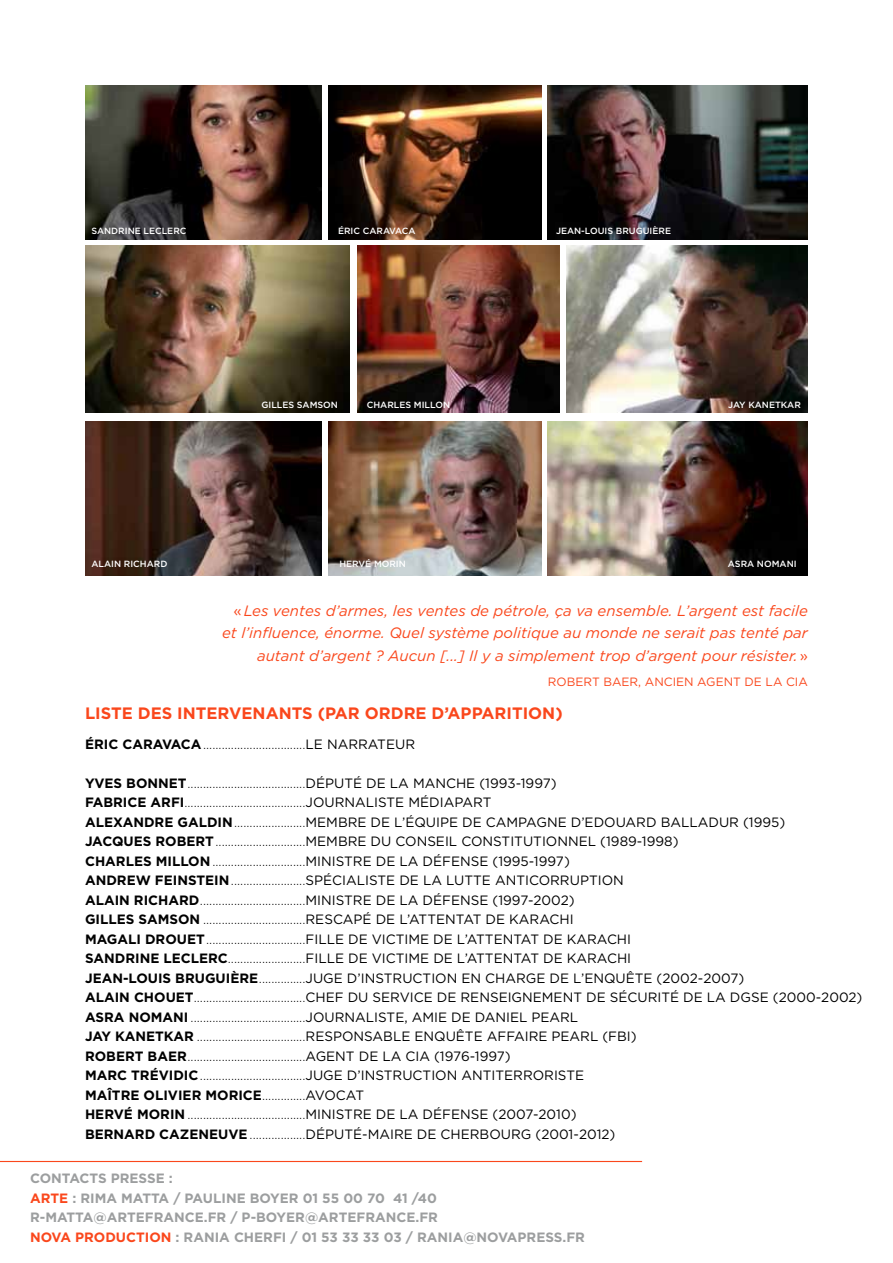
<style>
.page{position:relative;width:893px;height:1263px;background:#fff}
.page>*{position:absolute;margin:0;border:0;box-sizing:border-box;transform-origin:0 0}
.t1{font:700 16.5px "Gotham";color:#fa471c}
.t2{font:italic 15px/22.5px "Gotham";color:#fa471c;text-align:right}
.t3{font:13.5px/19.5px "Gotham";color:#000}
.t4{font:700 13.5px/19.5px "Gotham";color:#9c9e9f;text-align:justify}
.t5{font:300 13.5px "Gotham";color:#000}
.t6{font:700 13.5px "Gotham";color:#fa471c}
.t7{font:12px "Gotham";color:#fa471c}
.t8{font:500 9px "Gotham";color:#fff}
.s1{font-style:normal}
.s2{font-weight:700}
.s3{font-weight:400}
.s4{font-weight:300}
.s5{color:#fa471c}
</style>
<div class="page">
<img style="left:328px;top:85px;width:213px;height:154px">
<img style="left:328px;top:421px;width:213px;height:154px">
<img style="left:548px;top:85px;width:260px;height:154px">
<img style="left:548px;top:421px;width:260px;height:154px">
<img style="left:85px;top:85px;width:236px;height:154px">
<img style="left:85px;top:421px;width:236px;height:154px">
<img style="left:357px;top:245px;width:203px;height:168px">
<img style="left:85px;top:245px;width:265px;height:168px">
<img style="left:567px;top:245px;width:241px;height:168px">
<hr style="left:0;top:1161px;width:642px;height:1px;background:#fa471c">
<p class="t8" style="left:91px;top:225px;width:97px">SANDRINE LECLERC</p>
<p class="t8" style="left:338px;top:225px;width:79px">ÉRIC CARAVACA</p>
<p class="t8" style="left:556px;top:225px;width:117px">JEAN-LOUIS BRUGUIÈRE</p>
<p class="t8" style="left:261px;top:399px;width:78px">GILLES SAMSON</p>
<p class="t8" style="left:367px;top:399px;width:85px">CHARLES M ILLON</p>
<p class="t8" style="left:728px;top:399px;width:74px">JAY KANETKAR</p>
<p class="t8" style="left:91px;top:558px;width:77px">ALAIN RICHARD</p>
<p class="t8" style="left:339px;top:558px;width:68px">H ERVÉ MORIN</p>
<p class="t8" style="left:728px;top:558px;width:70px">ASRA NOMANI</p>
<p class="t2" style="left:222px;top:599px;width:587px"><span class="s1">«</span> Les ventes d’armes, les ventes de pétrole, ça va ensemble. L’argent est facile et l’influence, énorme. Quel système politique au monde ne serait pas tenté par autant d’argent ? Aucun [...] Il y a simplement trop d’argent pour résister. <span class="s1">»</span></p>
<p class="t7" style="left:548px;top:674px;width:247px">ROBERT BAER, ANCIEN AGENT DE LA CIA</p>
<p class="t1" style="left:85px;top:702px;width:479px">LISTE DES INTERVENANTS (PAR ORDRE D’APPARITION)</p>
<p class="t5" style="left:85px;top:736px;width:332px"><span class="s2">ÉRIC CARAVACA</span>.................................<span class="s3">LE NARRATEUR</span></p>
<p class="t3" style="left:85px;top:773px;width:779px"><span class="s2">YVES BONNET</span><span class="s4">......................................</span>DÉPUTÉ DE LA MANCHE (1993-1997)<br><span class="s2">FABRICE ARFI</span><span class="s4">.......................................</span>JOURNALISTE MÉDIAPART<br><span class="s2">ALEXANDRE GALDIN</span><span class="s4">.......................</span>M EMBRE DE L’ÉQUIPE DE CAMPAGNE D’EDOUARD BALLADUR (1995)<br><span class="s2">JACQUES ROBERT</span><span class="s4">.............................</span>M EMBRE DU CONSEIL CONSTITUTIONNEL (1989-1998)<br><span class="s2">CHARLES MILLON</span><span class="s4">..............................</span>M INISTRE DE LA DÉFENSE (1995-1997)<br><span class="s2">ANDREW FEINSTEIN</span><span class="s4">........................</span>SPÉCIALISTE DE LA LUTTE ANTICORRUPTION<br><span class="s2">ALAIN RICHARD</span><span class="s4">..................................</span>M INISTRE DE LA DÉFENSE (1997-2002)<br><span class="s2">GILLES SAMSON</span> <span class="s4">.................................</span>RESCAPÉ DE L’ATTENTAT DE KARACHI<br><span class="s2">MAGALI DROUET</span><span class="s4">................................</span>FILLE DE VICTIME DE L’ATTENTAT DE KARACHI<br><span class="s2">SANDRINE LECLERC</span><span class="s4">.........................</span>FILLE DE VICTIME DE L’ATTENTAT DE KARACHI<br><span class="s2">JEAN-LOUIS BRUGUIÈRE</span><span class="s4">...............</span>JUGE D’INSTRUCTION EN CHARGE DE L’ENQUÊTE (2002-2007)<br><span class="s2">ALAIN CHOUET</span><span class="s4">....................................</span>CHEF DU SERVICE DE RENSEIGNEMENT DE SÉCURITÉ DE LA DGSE (2000-2002)<br><span class="s2">ASRA NOMANI</span> <span class="s4">.....................................</span>JOURNALISTE, AMIE DE DANIEL PEARL<br><span class="s2">JAY KANETKAR</span> <span class="s4">...................................</span>RESPONSABLE ENQUÊTE AFFAIRE PEARL (FBI)<br><span class="s2">ROBERT BAER</span><span class="s4">......................................</span>AGENT DE LA CIA</p>
<p class="t3" style="left:85px;top:1046px;width:532px;text-indent:349px">(1976-1997)<br><span class="s2">MARC TRÉVIDIC</span><span class="s4">..................................</span>JUGE D’INSTRUCTION ANTITERRORISTE <span class="s2">MAÎTRE OLIVIER MORICE</span><span class="s4">..............</span>AVOCAT<br><span class="s2">HERVÉ MORIN</span> <span class="s4">......................................</span>M INISTRE DE LA DÉFENSE (2007-2010)<br><span class="s2">BERNARD CAZENEUVE</span><span class="s4">..................</span>DÉPUTÉ-MAIRE DE CHERBOURG (2001-2012)</p>
<p class="t4" style="left:30px;top:1168px;width:144px">CONTACTS PRESS E :</p>
<p class="t6" style="left:30px;top:1189px;width:11px">ARTE</p>
<p class="t4" style="left:30px;top:1188px;width:409px;text-indent:42px">: RIMA MATTA / PAULINE BOYER 01 55 00 70 41 /40<br>R-MATTA@ARTEFRANCE.FR / P-BOYER@ARTEFRANCE.FR <span class="s5">NOVA PRODUCTION</span> : RANIA</p>
<p class="t4" style="left:234px;top:1227px;width:353px">CHERFI / 01 53 33 33 03 / RANIA@NOVAPRESS.FR</p>
</div>
